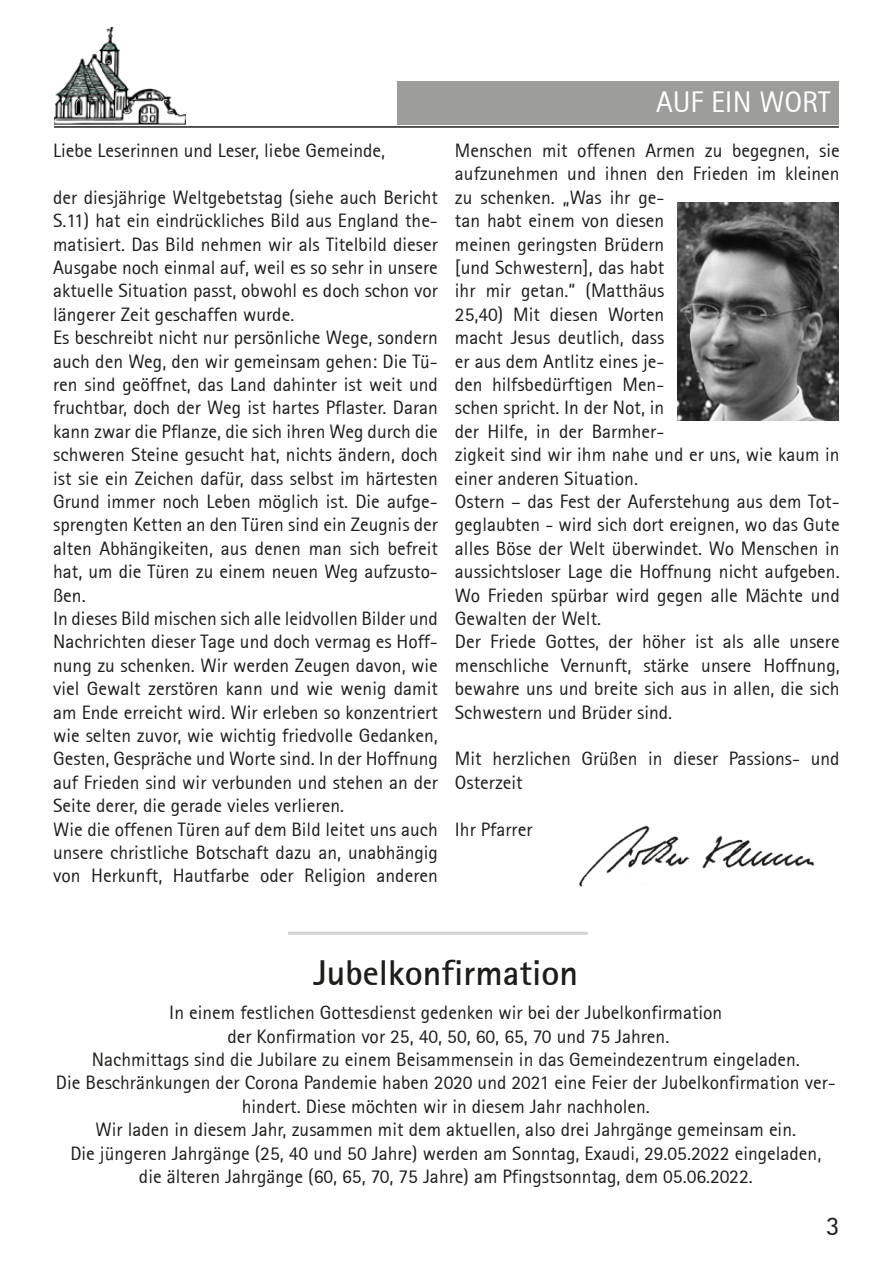
<style>
.page{position:relative;width:893px;height:1263px;background:#fff}
.page>*{position:absolute;margin:0;border:0;box-sizing:border-box;transform-origin:0 0}
.Überschrift{font:36px "Rotis Sans Serif Bold 65";color:#1d1d1b}
.Seitenüberschrift__r{font:30px "Rotis Sans Serif 55";color:#fff}
.SeitennumerierungUng{font:27px "Rotis Sans Serif 55";color:#1d1d1b}
.t1{font:19.5px/23.4px "Rotis Sans Serif 55";color:#1d1d1b;text-align:justify}
</style>
<div class="page">
<img style="left:677px;top:203px;width:162px;height:217px">
<div style="left:397px;top:81px;width:442px;height:43px;background:#9d9d9c"></div>
<img style="left:54px;top:26px;width:132px;height:98px">
<hr style="left:54px;top:126px;width:785px;height:2px;background:#1d1d1b">
<hr style="left:288px;top:932px;width:300px;height:3px;background:#1d1d1b">
<img style="left:579px;top:825px;width:236px;height:62px">
<p class="t1" style="left:53px;top:138px;width:334px">Liebe Leserinnen und Leser, liebe Gemeinde,</p>
<p class="t1" style="left:53px;top:185px;width:386px">der diesjährige Weltgebetstag (siehe auch Bericht S.11) hat ein eindrückliches Bild aus England the&shy;matisiert. Das Bild nehmen wir als Titelbild dieser Ausgabe noch einmal auf, weil es so sehr in unsere aktuelle Situation passt, obwohl es doch schon vor längerer Zeit geschaffen wurde.</p>
<p class="t1" style="left:53px;top:326px;width:386px">Es beschreibt nicht nur persönliche Wege, sondern auch den Weg, den wir gemeinsam gehen: Die Tü&shy;ren sind geöffnet, das Land dahinter ist weit und fruchtbar, doch der Weg ist hartes Pflaster. Daran kann zwar die Pflanze, die sich ihren Weg durch die schweren Steine gesucht hat, nichts ändern, doch ist sie ein Zeichen dafür, dass selbst im härtesten Grund immer noch Leben möglich ist. Die aufge&shy;sprengten Ketten an den Türen sind ein Zeugnis der alten Abhängikeiten, aus denen man sich befreit hat, um die Türen zu einem neuen Weg aufzusto&shy;ßen.</p>
<p class="t1" style="left:53px;top:606px;width:386px">In dieses Bild mischen sich alle leidvollen Bilder und Nachrichten dieser Tage und doch vermag es Hoff&shy;nung zu schenken. Wir werden Zeugen davon, wie viel Gewalt zerstören kann und wie wenig damit am Ende erreicht wird. Wir erleben so konzentriert wie selten zuvor, wie wichtig friedvolle Gedanken, Gesten, Gespräche und Worte sind. In der Hoffnung auf Frieden sind wir verbunden und stehen an der Seite derer, die gerade vieles verlieren.</p>
<p class="t1" style="left:53px;top:817px;width:386px">Wie die offenen Türen auf dem Bild leitet uns auch unsere christliche Botschaft dazu an, unabhängig von Herkunft, Hautfarbe oder Religion anderen</p>
<p class="Seitenüberschrift__r" style="left:656px;top:84px;width:176px">AUF EIN WORT</p>
<p class="t1" style="left:455px;top:138px;width:386px;text-align:left">Menschen mit offenen Armen zu begegnen, sie aufzunehmen und ihnen den Frieden im kleinen zu schenken. „Was ihr ge-<br>tan habt einem von diesen<br>meinen geringsten Brüdern<br>[und Schwestern], das habt<br>ihr mir getan.“ (Matthäus<br>25,40) Mit diesen Worten<br>macht Jesus deutlich, dass<br>er aus dem Antlitz eines je-<br>den hilfsbedürftigen Men-<br>schen spricht. In der Not, in<br>der Hilfe, in der Barmher-<br>zigkeit sind wir ihm nahe und er uns, wie kaum in einer anderen Situation.</p>
<p class="t1" style="left:455px;top:489px;width:386px">Ostern – das Fest der Auferstehung aus dem Tot&shy;geglaubten - wird sich dort ereignen, wo das Gute alles Böse der Welt überwindet. Wo Menschen in aussichtsloser Lage die Hoffnung nicht aufgeben.<br>Wo Frieden spürbar wird gegen alle Mächte und Gewalten der Welt.</p>
<p class="t1" style="left:455px;top:630px;width:386px">Der Friede Gottes, der höher ist als alle unsere menschliche Vernunft, stärke unsere Hoffnung, bewahre uns und breite sich aus in allen, die sich Schwestern und Brüder sind.</p>
<p class="t1" style="left:455px;top:747px;width:386px">Mit herzlichen Grüßen in dieser Passions- und<br>Osterzeit</p>
<p class="t1" style="left:455px;top:817px;width:79px">Ihr Pfarrer</p>
<p class="Überschrift" style="left:314px;top:950px;width:266px">Jubelkonfirmation</p>
<p class="t1" style="left:169px;top:1001px;width:555px;text-align:center">In einem festlichen Gottesdienst gedenken wir bei der Jubelkonfirmation der Konfirmation vor 25, 40, 50, 60, 65, 70 und 75 Jahren.</p>
<p class="t1" style="left:92px;top:1047px;width:709px">Nachmittags sind die Jubilare zu einem Beisammensein in das Gemeindezentrum eingeladen.</p>
<p class="t1" style="left:56px;top:1071px;width:781px;text-align:center">Die Beschränkungen der Corona Pandemie haben 2020 und 2021 eine Feier der Jubelkonfirmation ver&shy;hindert. Diese möchten wir in diesem Jahr nachholen.<br>Wir laden in diesem Jahr, zusammen mit dem aktuellen, also drei Jahrgänge gemeinsam ein.</p>
<p class="t1" style="left:70px;top:1141px;width:752px">Die jüngeren Jahrgänge (25, 40 und 50 Jahre) werden am Sonntag, Exaudi, 29.05.2022 eingeladen,</p>
<p class="t1" style="left:139px;top:1164px;width:615px">die älteren Jahrgänge (60, 65, 70, 75 Jahre) am Pfingstsonntag, dem 05.06.2022.</p>
<p class="SeitennumerierungUng" style="left:826px;top:1210px;width:15px">3</p>
</div>
